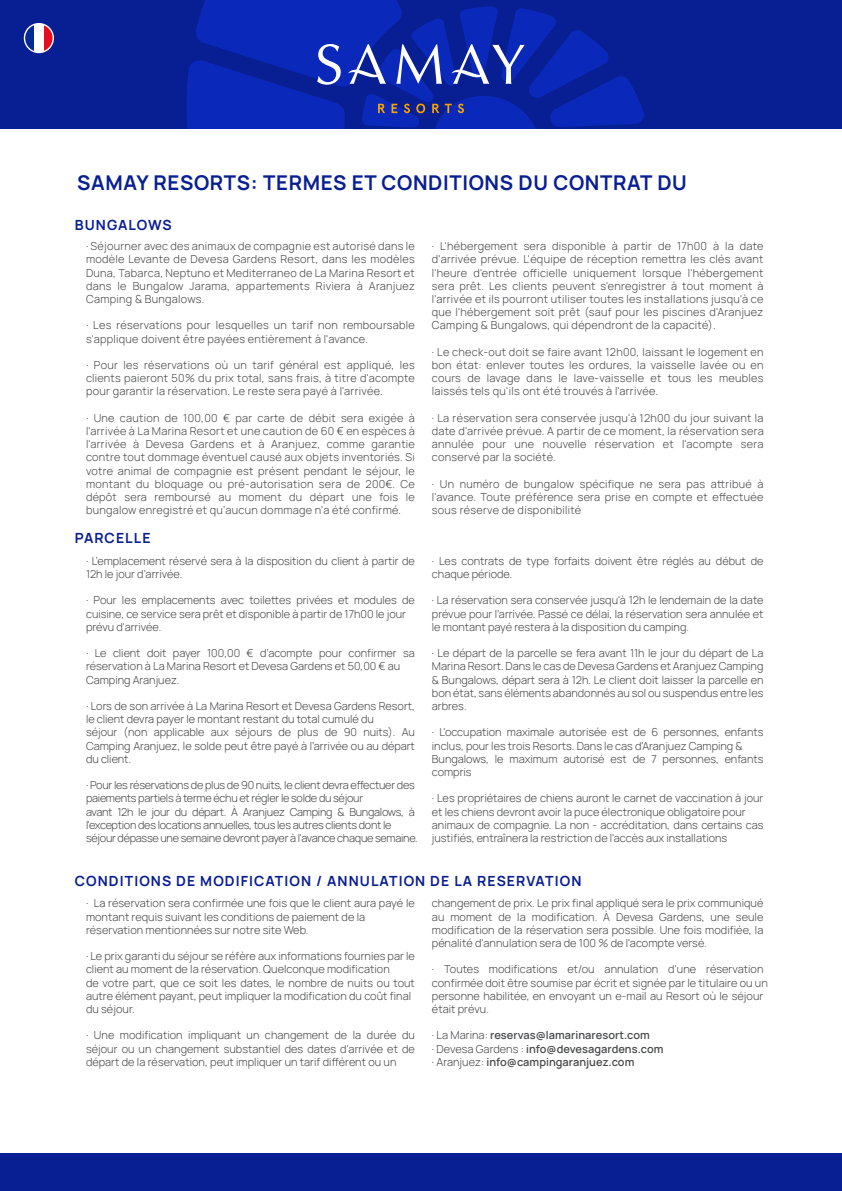
<style>
.page{position:relative;width:842px;height:1191px;background:#fff}
.page>*{position:absolute;margin:0;border:0;box-sizing:border-box;transform-origin:0 0}
.t1{font:700 20.3px "Manrope";letter-spacing:.03em;color:#081e93}
.t2{font:700 14px "Manrope";letter-spacing:.075em;color:#081e93}
.t3{font:300 11px/13.2px "Manrope";color:#464749;text-align:justify}
.t4{font:300 11px/13.2px "Manrope";letter-spacing:-.025em;color:#464749}
.t5{font:600 11px/13.2px "Manrope";letter-spacing:.005em;color:#464749}
.t6{font:300 11px/13.2px "Manrope";letter-spacing:.025em;color:#464749}
.s1{font-weight:300}
</style>
<div class="page">
<div style="left:0;top:0;width:842px;height:128px;background:#081e93"></div>
<svg style="left:186px;top:0;width:458px;height:128px"></svg>
<div style="left:0;top:1153px;width:842px;height:38px;background:#081e93"></div>
<svg style="left:24px;top:23px;width:30px;height:30px"></svg>
<svg style="left:44px;top:24px;width:9px;height:28px"></svg>
<div style="left:34px;top:24px;width:10px;height:28px;background:#fff"></div>
<svg style="left:25px;top:24px;width:9px;height:28px"></svg>
<h1 class="t1" style="left:77px;top:165px;width:611px">SAMAY RESORTS: TERMES ET CONDITIONS DU CONTRAT DU</h1>
<p class="t2" style="left:75px;top:213px;width:98px">BUNGALOWS</p>
<p class="t3" style="left:86px;top:239px;width:330px">· Séjourner avec des animaux de compagnie est autorisé dans le modèle Levante de Devesa Gardens Resort, dans les modèles Duna, Tabarca, Neptuno et Mediterraneo de La Marina Resort et dans le Bungalow Jarama, appartements Riviera à Aranjuez Camping &amp; Bungalows.</p>
<p class="t6" style="left:86px;top:318px;width:330px">· Les réservations pour lesquelles un tarif non remboursable s'applique doivent être payées entièrement à l'avance.</p>
<p class="t3" style="left:86px;top:358px;width:330px">· Pour les réservations où un tarif général est appliqué, les clients paieront 50% du prix total, sans frais, à titre d'acompte pour garantir la réservation. Le reste sera payé à l'arrivée.</p>
<p class="t3" style="left:86px;top:410px;width:330px">· Une caution de 100,00 € par carte de débit sera exigée à l'arrivée à La Marina Resort et une caution de 60 € en espèces à l'arrivée à Devesa Gardens et à Aranjuez, comme garantie contre tout dommage éventuel causé aux objets inventoriés. Si votre animal de compagnie est présent pendant le séjour, le montant du bloquage ou pré-autorisation sera de 200€. Ce dépôt sera remboursé au moment du départ une fois le bungalow enregistré et qu’aucun dommage n'a été confirmé.</p>
<p class="t3" style="left:432px;top:239px;width:333px">· L'hébergement sera disponible à partir de 17h00 à la date d'arrivée prévue. L'équipe de réception remettra les clés avant l'heure d'entrée officielle uniquement lorsque l'hébergement sera prêt. Les clients peuvent s'enregistrer à tout moment à l'arrivée et ils pourront utiliser toutes les installations jusqu'à ce que l'hébergement soit prêt (sauf pour les piscines d'Aranjuez Camping &amp; Bungalows, qui dépendront de la capacité).</p>
<p class="t3" style="left:432px;top:344px;width:333px">· Le check-out doit se faire avant 12h00, laissant le logement en bon état: enlever toutes les ordures, la vaisselle lavée ou en cours de lavage dans le lave-vaisselle et tous les meubles laissés tels qu'ils ont été trouvés à l'arrivée.</p>
<p class="t3" style="left:432px;top:410px;width:333px">· La réservation sera conservée jusqu'à 12h00 du jour suivant la date d'arrivée prévue. A partir de ce moment, la réservation sera annulée pour une nouvelle réservation et l'acompte sera conservé par la société.</p>
<p class="t3" style="left:432px;top:476px;width:333px">· Un numéro de bungalow spécifique ne sera pas attribué à l'avance. Toute préférence sera prise en compte et effectuée sous réserve de disponibilité</p>
<p class="t2" style="left:75px;top:526px;width:77px">PARCELLE</p>
<p class="t3" style="left:86px;top:553px;width:330px">· L’emplacement réservé sera à la disposition du client à partir de<br>12h le jour d’arrivée.</p>
<p class="t3" style="left:86px;top:593px;width:330px;text-align:left">· Pour les emplacements avec toilettes privées et modules de cuisine, ce service sera prêt et disponible à partir de 17h00 le jour prévu d'arrivée.</p>
<p class="t3" style="left:86px;top:646px;width:330px;text-align:left">· Le client doit payer 100,00 € d’acompte pour confirmer sa réservation à La Marina Resort et Devesa Gardens et 50,00 € au<br>Camping Aranjuez.</p>
<p class="t3" style="left:86px;top:699px;width:330px;text-align:left">· Lors de son arrivée à La Marina Resort et Devesa Gardens Resort, le client devra payer le montant restant du total cumulé du<br>séjour (non applicable aux séjours de plus de 90 nuits). Au Camping Aranjuez, le solde peut être payé à l’arrivée ou au départ du client.</p>
<p class="t4" style="left:86px;top:778px;width:333px">· Pour les réservations de plus de 90 nuits, le client devra effectuer des paiements partiels à terme échu et régler le solde du séjour<br>avant 12h le jour du départ. À Aranjuez Camping &amp; Bungalows, à l'exception des locations annuelles, tous les autres clients dont le séjour dépasse une semaine devront payer à l'avance chaque semaine.</p>
<p class="t3" style="left:432px;top:553px;width:333px">· Les contrats de type forfaits doivent être réglés au début de chaque période.</p>
<p class="t3" style="left:432px;top:593px;width:333px">· La réservation sera conservée jusqu'à 12h le lendemain de la date prévue pour l’arrivée. Passé ce délai, la réservation sera annulée et le montant payé restera à la disposition du camping.</p>
<p class="t3" style="left:432px;top:646px;width:333px">· Le départ de la parcelle se fera avant 11h le jour du départ de La Marina Resort. Dans le cas de Devesa Gardens et Aranjuez Camping &amp; Bungalows, départ sera à 12h. Le client doit laisser la parcelle en bon état, sans éléments abandonnés au sol ou suspendus entre les arbres.</p>
<p class="t3" style="left:432px;top:725px;width:333px;text-align:left">· L'occupation maximale autorisée est de 6 personnes, enfants inclus, pour les trois Resorts. Dans le cas d'Aranjuez Camping &amp; Bungalows, le maximum autorisé est de 7 personnes, enfants compris</p>
<p class="t3" style="left:432px;top:791px;width:333px;text-align:left">· Les propriétaires de chiens auront le carnet de vaccination à jour et les chiens devront avoir la puce électronique obligatoire pour animaux de compagnie. La non - accréditation, dans certains cas justifiés, entraînera la restriction de l'accès aux installations</p>
<p class="t2" style="left:75px;top:869px;width:508px">CONDITIONS DE MODIFICATION / ANNULATION DE LA RESERVATION</p>
<p class="t3" style="left:86px;top:896px;width:330px;text-align:left">· La réservation sera confirmée une fois que le client aura payé le montant requis suivant les conditions de paiement de la réservation mentionnées sur notre site Web.</p>
<p class="t3" style="left:86px;top:949px;width:330px;text-align:left">· Le prix garanti du séjour se réfère aux informations fournies par le client au moment de la réservation. Quelconque modification<br>de votre part, que ce soit les dates, le nombre de nuits ou tout autre élément payant, peut impliquer la modification du coût final du séjour.</p>
<p class="t3" style="left:86px;top:1028px;width:330px">· Une modification impliquant un changement de la durée du séjour ou un changement substantiel des dates d'arrivée et de départ de la réservation, peut impliquer un tarif différent ou un</p>
<p class="t3" style="left:432px;top:896px;width:333px">changement de prix. Le prix final appliqué sera le prix communiqué au moment de la modification. À Devesa Gardens, une seule modification de la réservation sera possible. Une fois modifiée, la pénalité d'annulation sera de 100 % de l'acompte versé.</p>
<p class="t3" style="left:432px;top:962px;width:337px;text-align:left">· Toutes modifications et/ou annulation d'une réservation confirmée doit être soumise par écrit et signée par le titulaire ou un personne habilitée, en envoyant un e-mail au Resort où le séjour était prévu.</p>
<p class="t5" style="left:432px;top:1028px;width:233px"><span class="s1">· La Marina:</span> reservas@lamarinaresort.com<br><span class="s1">· Devesa Gardens :</span> info@devesagardens.com <span class="s1">· Aranjuez:</span> info@campingaranjuez.com</p>
</div>
